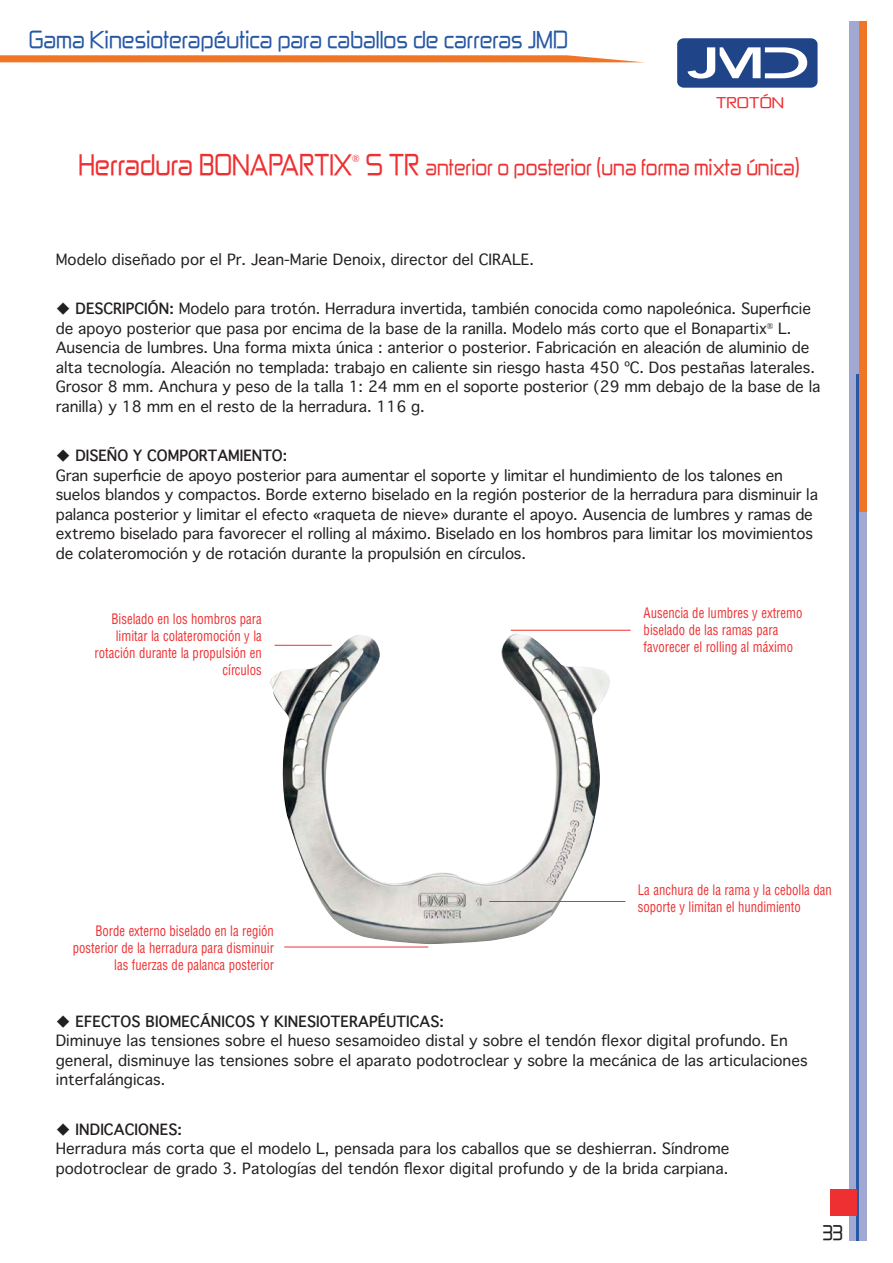
<style>
.page{position:relative;width:893px;height:1263px;background:#fff}
.page>*{position:absolute;margin:0;border:0;box-sizing:border-box;transform-origin:0 0}
.t1{font:25.5px "Zekton";color:#ee3032;scale:.94 1}
.t2{font:21px "Zekton";color:#2758a5;scale:.96 1}
.t3{font:19.5px "Zekton";color:#ee3032;scale:.94 1}
.t4{font:18px "Zekton";color:#231f20}
.t5{font:15px/19.5px "Thonburi";letter-spacing:-.005em;color:#231f20}
.t6{font:700 15px "Thonburi";color:#231f20}
.t7{font:condensed 14.1px/17px "Helvetica";color:#ee3032;scale:.9 1}
.t8{font:13.2px "Zekton";color:#ee3032;scale:1.25 1}
.t9{font:10.5px "Times";color:#ee3032;scale:.94 1}
.s1{font-size:25.5px}
.s2{font-weight:700}
</style>
<div class="page">
<img style="left:271px;top:634px;width:339px;height:310px">
<hr style="left:284px;top:947px;width:144px;height:1px;background:#ee3032">
<hr style="left:274px;top:645px;width:58px;height:1px;background:#ee3032">
<hr style="left:511px;top:630px;width:120px;height:1px;background:#ee3032">
<hr style="left:489px;top:901px;width:136px;height:1px;background:#ee3032">
<svg style="left:0;top:55px;width:640px;height:7px;background:#f1823a"></svg>
<div style="left:677px;top:38px;width:140px;height:50px;background:#1f4488;border-radius:6px"></div>
<svg style="left:687px;top:47px;width:120px;height:32px"></svg>
<div style="left:849px;top:21px;width:17px;height:1220px;background:#a1a9d3"></div>
<div style="left:859px;top:21px;width:7px;height:491px;background:#f07626"></div>
<hr style="left:856px;top:374px;width:3px;height:867px;background:#2758a5">
<div style="left:830px;top:1189px;width:26px;height:27px;background:#ee3032"></div>
<p class="t2" style="left:29px;top:25px;width:563px">Gama Kinesioterapéutica para caballos de carreras JMD</p>
<p class="t8" style="left:716px;top:94px;width:56px">TROTÓN</p>
<p class="t1" style="left:78px;top:148px;width:293px">Herradura BONAPARTIX</p>
<p class="t9" style="left:352px;top:148px;width:9px">®</p>
<p class="t3" style="left:366px;top:154px;width:463px"><span class="s1">S TR</span> anterior o posterior (una forma mixta única)</p>
<p class="t5" style="left:56px;top:250px;width:480px">Modelo diseñado por el Pr. Jean-Marie Denoix, director del CIRALE.</p>
<p class="t5" style="left:56px;top:299px;width:757px">◆ <span class="s2">DESCRIPCIÓN:</span> Modelo para trotón. Herradura invertida, también conocida como napoleónica. Superficie de apoyo posterior que pasa por encima de la base de la ranilla. Modelo más corto que el Bonapartix<sup>®</sup> L.</p>
<p class="t5" style="left:56px;top:338px;width:766px">Ausencia de lumbres. Una forma mixta única : anterior o posterior. Fabricación en aleación de aluminio de alta tecnología. Aleación no templada: trabajo en caliente sin riesgo hasta 450 ºC. Dos pestañas laterales.<br>Grosor 8 mm. Anchura y peso de la talla 1: 24 mm en el soporte posterior (29 mm debajo de la base de la ranilla) y 18 mm en el resto de la herradura. 116 g.</p>
<p class="t6" style="left:56px;top:443px;width:233px">◆ DISEÑO Y COMPORTAMIENTO:</p>
<p class="t5" style="left:56px;top:465px;width:764px">Gran superficie de apoyo posterior para aumentar el soporte y limitar el hundimiento de los talones en suelos blandos y compactos. Borde externo biselado en la región posterior de la herradura para disminuir la palanca posterior y limitar el efecto «raqueta de nieve» durante el apoyo. Ausencia de lumbres y ramas de extremo biselado para favorecer el rolling al máximo. Biselado en los hombros para limitar los movimientos de colateromoción y de rotación durante la propulsión en círculos.</p>
<p class="t7" style="left:95px;top:610px;width:187px;text-align:right">Biselado en los hombros para limitar la colateromoción y la rotación durante la propulsión en círculos</p>
<p class="t7" style="left:644px;top:604px;width:178px">Ausencia de lumbres y extremo biselado de las ramas para favorecer el rolling al máximo</p>
<p class="t7" style="left:73px;top:922px;width:225px;text-align:right">Borde externo biselado en la región posterior de la herradura para disminuir las fuerzas de palanca posterior</p>
<p class="t7" style="left:638px;top:882px;width:217px">La anchura de la rama y la cebolla dan soporte y limitan el hundimiento</p>
<p class="t6" style="left:56px;top:1009px;width:390px">◆ EFECTOS BIOMECÁNICOS Y KINESIOTERAPÉUTICAS:</p>
<p class="t5" style="left:56px;top:1031px;width:753px">Diminuye las tensiones sobre el hueso sesamoideo distal y sobre el tendón flexor digital profundo. En general, disminuye las tensiones sobre el aparato podotroclear y sobre la mecánica de las articulaciones interfalángicas.</p>
<p class="t6" style="left:56px;top:1116px;width:128px">◆ INDICACIONES:</p>
<p class="t5" style="left:56px;top:1138px;width:675px">Herradura más corta que el modelo L, pensada para los caballos que se deshierran. Síndrome podotroclear de grado 3. Patologías del tendón flexor digital profundo y de la brida carpiana.</p>
<p class="t4" style="left:822px;top:1221px;width:22px">33</p>
</div>
